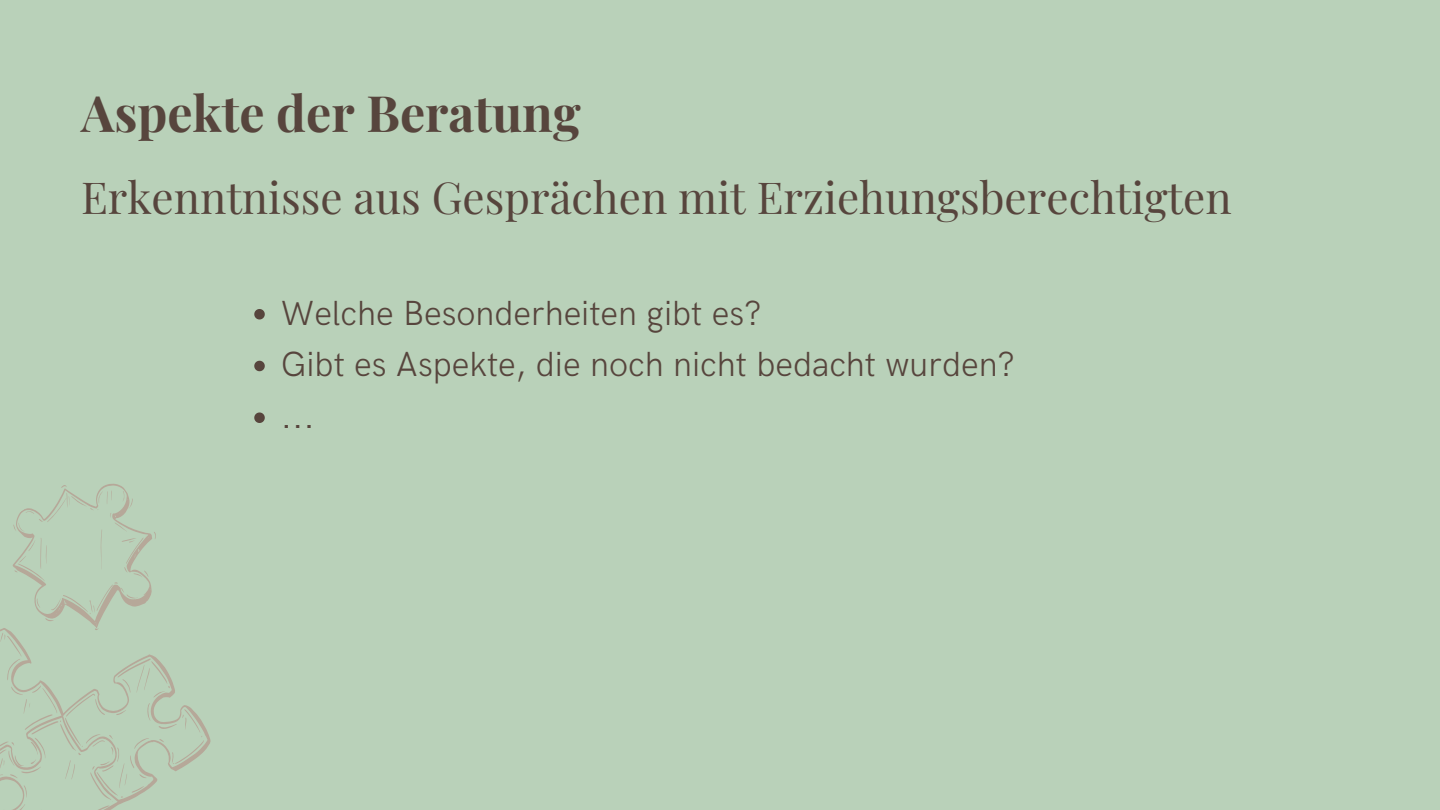
<style>
.page{position:relative;width:1440px;height:810px;background:#b9d1b9}
.page>*{position:absolute;margin:0;border:0;box-sizing:border-box;transform-origin:0 0}
.t1{font:700 50px "Playfair Display";color:#57453d}
.t2{font:44px "Playfair Display";color:#57453d}
.t3{font:300 35px "HK Grotesk";color:#57453d}
</style>
<div class="page">
<svg style="left:0;top:483px;width:211px;height:327px"></svg>
<svg style="left:254px;top:309px;width:11px;height:10px"></svg>
<svg style="left:254px;top:361px;width:11px;height:10px"></svg>
<svg style="left:254px;top:412px;width:11px;height:11px"></svg>
<h1 class="t1" style="left:81px;top:77px;width:501px">Aspekte der Beratung</h1>
<p class="t2" style="left:81px;top:167px;width:1152px">Erkenntnisse aus Gesprächen mit Erziehungsberechtigten</p>
<p class="t3" style="left:281px;top:293px;width:482px">Welche Besonderheiten gibt es?</p>
<p class="t3" style="left:281px;top:345px;width:736px">Gibt es Aspekte, die noch nicht bedacht wurden?</p>
<p class="t3" style="left:281px;top:397px;width:36px">...</p>
</div>
